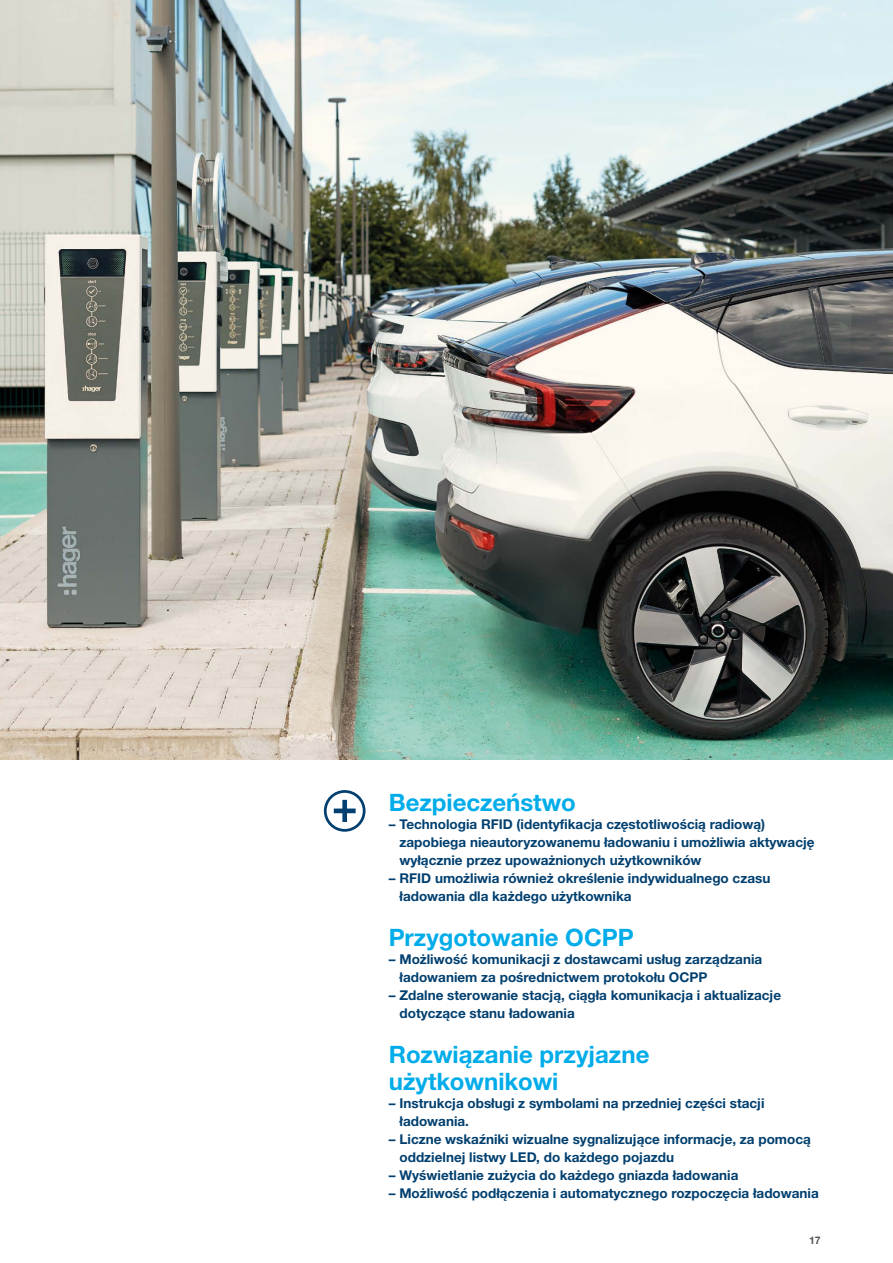
<style>
.page{position:relative;width:893px;height:1263px;background:#fff}
.page>*{position:absolute;margin:0;border:0;box-sizing:border-box;transform-origin:0 0}
.hager_Headline_16pt{font:700 24px/27px "Helvetica Neue LTW1 G";color:#00ace9}
.hager_Copy_text_9pt{font:700 13.5px/18px "Helvetica Neue LTW1 G";color:#003f6f}
.t1{font:700 10.5px "Helvetica Neue LTW1 G";color:#565656}
</style>
<div class="page">
<div style="left:324px;top:790px;width:41px;height:42px;border:3px solid #003f6f;border-radius:50%"></div>
<svg style="left:334px;top:800px;width:22px;height:22px"></svg>
<img style="left:0;top:0;width:893px;height:759px">
<p class="hager_Headline_16pt" style="left:389px;top:788px;width:189px">Bezpieczeństwo</p>
<p class="hager_Copy_text_9pt" style="left:400px;top:815px;width:417px;text-indent:-11px">– Technologia RFID (identyfikacja częstotliwością radiową) zapobiega nieautoryzowanemu ładowaniu i umożliwia aktywację wyłącznie przez upoważnionych użytkowników</p>
<p class="hager_Copy_text_9pt" style="left:400px;top:869px;width:372px;text-indent:-11px">– RFID umożliwia również określenie indywidualnego czasu ładowania dla każdego użytkownika</p>
<p class="hager_Headline_16pt" style="left:389px;top:923px;width:246px">Przygotowanie OCPP</p>
<p class="hager_Copy_text_9pt" style="left:400px;top:950px;width:364px;text-indent:-11px">– Możliwość komunikacji z dostawcami usług zarządzania ładowaniem za pośrednictwem protokołu OCPP</p>
<p class="hager_Copy_text_9pt" style="left:400px;top:986px;width:383px;text-indent:-11px">– Zdalne sterowanie stacją, ciągła komunikacja i aktualizacje dotyczące stanu ładowania</p>
<p class="hager_Headline_16pt" style="left:389px;top:1040px;width:262px">Rozwiązanie przyjazne użytkownikowi</p>
<p class="hager_Copy_text_9pt" style="left:400px;top:1094px;width:366px;text-indent:-11px">– Instrukcja obsługi z symbolami na przedniej części stacji ładowania.</p>
<p class="hager_Copy_text_9pt" style="left:400px;top:1130px;width:413px;text-indent:-11px">– Liczne wskaźniki wizualne sygnalizujące informacje, za pomocą oddzielnej listwy LED, do każdego pojazdu</p>
<p class="hager_Copy_text_9pt" style="left:389px;top:1166px;width:351px">– Wyświetlanie zużycia do każdego gniazda ładowania</p>
<p class="hager_Copy_text_9pt" style="left:389px;top:1184px;width:431px">– Możliwość podłączenia i automatycznego rozpoczęcia ładowania</p>
<p class="t1" style="left:809px;top:1233px;width:13px">17</p>
</div>
